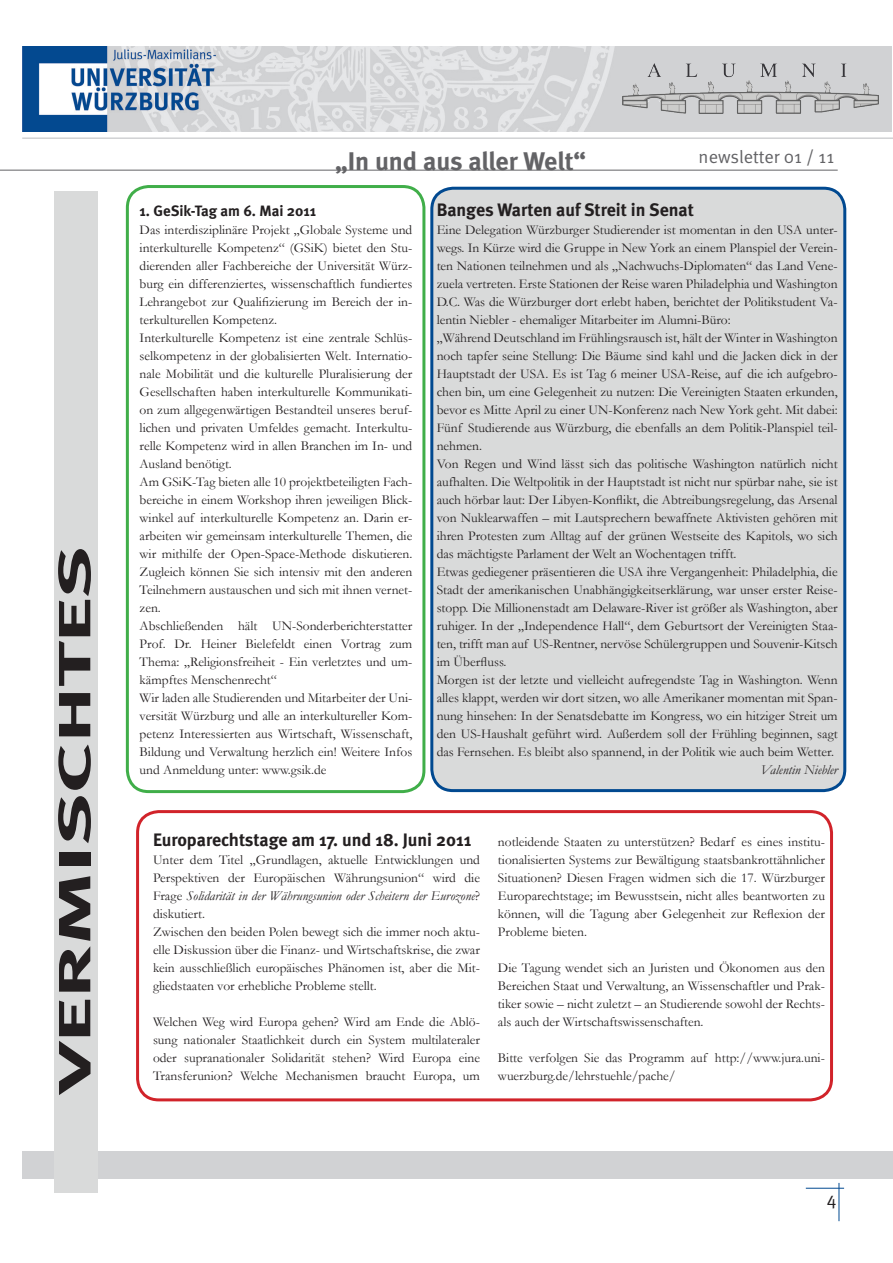
<style>
.page{position:relative;width:893px;height:1263px;background:#fff}
.page>*{position:absolute;margin:0;border:0;box-sizing:border-box;transform-origin:0 0}
.t1{font:700 45px "Meta";color:#231f20;scale:2 1}
.t2{font:700 25.5px "Meta";letter-spacing:-.005em;color:#636366}
.Grundtext{font:700 18px "Meta";color:#231f20}
.t3{font:18px "Meta Normal";color:#636366}
.t4{font:18px "Meta Normal";color:#231f20}
.Grundtext-2{font:700 15px "Meta";color:#231f20}
.Grundtext-3{font:13.5px/18px "Garamond";color:#231f20;text-align:justify}
.Grundtext-4{font:italic 13.5px "Garamond";color:#231f20}
.s1{font-style:italic}
</style>
<div class="page">
<div style="left:22px;top:1151px;width:871px;height:28px;background:#d1d2d4"></div>
<hr style="left:22px;top:137px;width:871px;height:2px;background:#d1d2d4">
<hr style="left:806px;top:1188px;width:38px;height:1px;background:#014990">
<hr style="left:839px;top:1183px;width:1px;height:38px;background:#014990">
<hr style="left:0;top:170px;width:838px;height:1px;background:#636366">
<img style="left:23px;top:46px;width:869px;height:85px">
<img style="left:623px;top:61px;width:255px;height:52px">
<div style="left:432px;top:188px;width:413px;height:602px;background:#d9dada;border-radius:21px"></div>
<div style="left:430px;top:187px;width:416px;height:605px;border:3px solid #014990;border-radius:21px"></div>
<div style="left:54px;top:191px;width:43px;height:1002px;background:#d9dada"></div>
<div style="left:136px;top:810px;width:697px;height:291px;border:3px solid #d1232a;border-radius:21px"></div>
<div style="left:126px;top:185px;width:299px;height:608px;border:3px solid #40ae49;border-radius:21px"></div>
<p class="t1" style="left:46px;top:1093px;width:275px;rotate:-90deg">VERMISCHTES</p>
<h2 class="t2" style="left:335px;top:145px;width:253px">„In und aus aller Welt“</h2>
<h3 class="t3" style="left:699px;top:146px;width:137px">newsletter 01 / 11</h3>
<p class="Grundtext-2" style="left:140px;top:201px;width:178px">1. GeSik-Tag am 6. Mai 2011</p>
<p class="Grundtext-3" style="left:140px;top:220px;width:274px">Das interdisziplinäre Projekt „Globale Systeme und interkulturelle Kompetenz“ (GSiK) bietet den Stu&shy;dierenden aller Fachbereiche der Universität Würz&shy;burg ein differenziertes, wissenschaftlich fundiertes Lehrangebot zur Qualifizierung im Bereich der in&shy;terkulturellen Kompetenz.</p>
<p class="Grundtext-3" style="left:140px;top:328px;width:274px">Interkulturelle Kompetenz ist eine zentrale Schlüs&shy;selkompetenz in der globalisierten Welt. Internatio&shy;nale Mobilität und die kulturelle Pluralisierung der Gesellschaften haben interkulturelle Kommunikati&shy;on zum allgegenwärtigen Bestandteil unseres beruf&shy;lichen und privaten Umfeldes gemacht. Interkultu&shy;relle Kompetenz wird in allen Branchen im In- und Ausland benötigt.</p>
<p class="Grundtext-3" style="left:140px;top:472px;width:274px">Am GSiK-Tag bieten alle 10 projektbeteiligten Fach&shy;bereiche in einem Workshop ihren jeweiligen Blick&shy;winkel auf interkulturelle Kompetenz an. Darin er&shy;arbeiten wir gemeinsam interkulturelle Themen, die wir mithilfe der Open-Space-Methode diskutieren.<br>Zugleich können Sie sich intensiv mit den anderen Teilnehmern austauschen und sich mit ihnen vernet&shy;zen.</p>
<p class="Grundtext-3" style="left:140px;top:616px;width:274px">Abschließenden hält UN-Sonderberichterstatter Prof. Dr. Heiner Bielefeldt einen Vortrag zum Thema: „Religionsfreiheit - Ein verletztes und um&shy;kämpftes Menschenrecht“</p>
<p class="Grundtext-3" style="left:140px;top:688px;width:274px">Wir laden alle Studierenden und Mitarbeiter der Uni&shy;versität Würzburg und alle an interkultureller Kom&shy;petenz Interessierten aus Wirtschaft, Wissenschaft, Bildung und Verwaltung herzlich ein! Weitere Infos und Anmeldung unter: www.gsik.de</p>
<p class="Grundtext" style="left:437px;top:198px;width:259px">Banges Warten auf Streit in Senat</p>
<p class="Grundtext-3" style="left:437px;top:220px;width:402px">Eine Delegation Würzburger Studierender ist momentan in den USA unter&shy;wegs. In Kürze wird die Gruppe in New York an einem Planspiel der Verein&shy;ten Nationen teilnehmen und als „Nachwuchs-Diplomaten“ das Land Vene&shy;zuela vertreten. Erste Stationen der Reise waren Philadelphia und Washington D.C. Was die Würzburger dort erlebt haben, berichtet der Politikstudent Va&shy;lentin Niebler - ehemaliger Mitarbeiter im Alumni-Büro:</p>
<p class="Grundtext-3" style="left:437px;top:328px;width:402px">„Während Deutschland im Frühlingsrausch ist, hält der Winter in Washington noch tapfer seine Stellung: Die Bäume sind kahl und die Jacken dick in der Hauptstadt der USA. Es ist Tag 6 meiner USA-Reise, auf die ich aufgebro&shy;chen bin, um eine Gelegenheit zu nutzen: Die Vereinigten Staaten erkunden, bevor es Mitte April zu einer UN-Konferenz nach New York geht. Mit dabei:<br>Fünf Studierende aus Würzburg, die ebenfalls an dem Politik-Planspiel teil&shy;nehmen.</p>
<p class="Grundtext-3" style="left:437px;top:454px;width:402px">Von Regen und Wind lässt sich das politische Washington natürlich nicht aufhalten. Die Weltpolitik in der Hauptstadt ist nicht nur spürbar nahe, sie ist auch hörbar laut: Der Libyen-Konflikt, die Abtreibungsregelung, das Arsenal von Nuklearwaffen – mit Lautsprechern bewaffnete Aktivisten gehören mit ihren Protesten zum Alltag auf der grünen Westseite des Kapitols, wo sich das mächtigste Parlament der Welt an Wochentagen trifft.</p>
<p class="Grundtext-3" style="left:437px;top:562px;width:402px">Etwas gediegener präsentieren die USA ihre Vergangenheit: Philadelphia, die Stadt der amerikanischen Unabhängigkeitserklärung, war unser erster Reise&shy;stopp. Die Millionenstadt am Delaware-River ist größer als Washington, aber ruhiger. In der „Independence Hall“, dem Geburtsort der Vereinigten Staa&shy;ten, trifft man auf US-Rentner, nervöse Schülergruppen und Souvenir-Kitsch im Überfluss.</p>
<p class="Grundtext-3" style="left:437px;top:670px;width:402px">Morgen ist der letzte und vielleicht aufregendste Tag in Washington. Wenn alles klappt, werden wir dort sitzen, wo alle Amerikaner momentan mit Span&shy;nung hinsehen: In der Senatsdebatte im Kongress, wo ein hitziger Streit um den US-Haushalt geführt wird. Außerdem soll der Frühling beginnen, sagt das Fernsehen. Es bleibt also spannend, in der Politik wie auch beim Wetter.</p>
<p class="Grundtext-4" style="left:761px;top:761px;width:79px">Valentin Niebler</p>
<p class="Grundtext" style="left:153px;top:828px;width:320px">Europarechtstage am 17. und 18. Juni 2011</p>
<p class="Grundtext-3" style="left:153px;top:850px;width:328px">Unter dem Titel „Grundlagen, aktuelle Entwicklungen und Perspektiven der Europäischen Währungsunion“ wird die Frage <span class="s1">Solidarität in der Währungsunion oder Scheitern der Eurozone</span>? diskutiert.</p>
<p class="Grundtext-3" style="left:153px;top:922px;width:328px">Zwischen den beiden Polen bewegt sich die immer noch aktu&shy;elle Diskussion über die Finanz- und Wirtschaftskrise, die zwar kein ausschließlich europäisches Phänomen ist, aber die Mit&shy;gliedstaaten vor erhebliche Probleme stellt.</p>
<p class="Grundtext-3" style="left:153px;top:1012px;width:328px">Welchen Weg wird Europa gehen? Wird am Ende die Ablö&shy;sung nationaler Staatlichkeit durch ein System multilateraler oder supranationaler Solidarität stehen? Wird Europa eine Transferunion? Welche Mechanismen braucht Europa, um</p>
<p class="Grundtext-3" style="left:498px;top:832px;width:328px">notleidende Staaten zu unterstützen? Bedarf es eines institu&shy;tionalisierten Systems zur Bewältigung staatsbankrottähnlicher Situationen? Diesen Fragen widmen sich die 17. Würzburger Europarechtstage; im Bewusstsein, nicht alles beantworten zu können, will die Tagung aber Gelegenheit zur Reflexion der Probleme bieten.</p>
<p class="Grundtext-3" style="left:498px;top:958px;width:328px">Die Tagung wendet sich an Juristen und Ökonomen aus den Bereichen Staat und Verwaltung, an Wissenschaftler und Prak&shy;tiker sowie – nicht zuletzt – an Studierende sowohl der Rechts&shy;als auch der Wirtschaftswissenschaften.</p>
<p class="Grundtext-3" style="left:498px;top:1048px;width:328px">Bitte verfolgen Sie das Programm auf http://www.jura.uni&shy;wuerzburg.de/lehrstuehle/pache/</p>
<h3 class="t4" style="left:827px;top:1189px;width:11px">4</h3>
</div>
